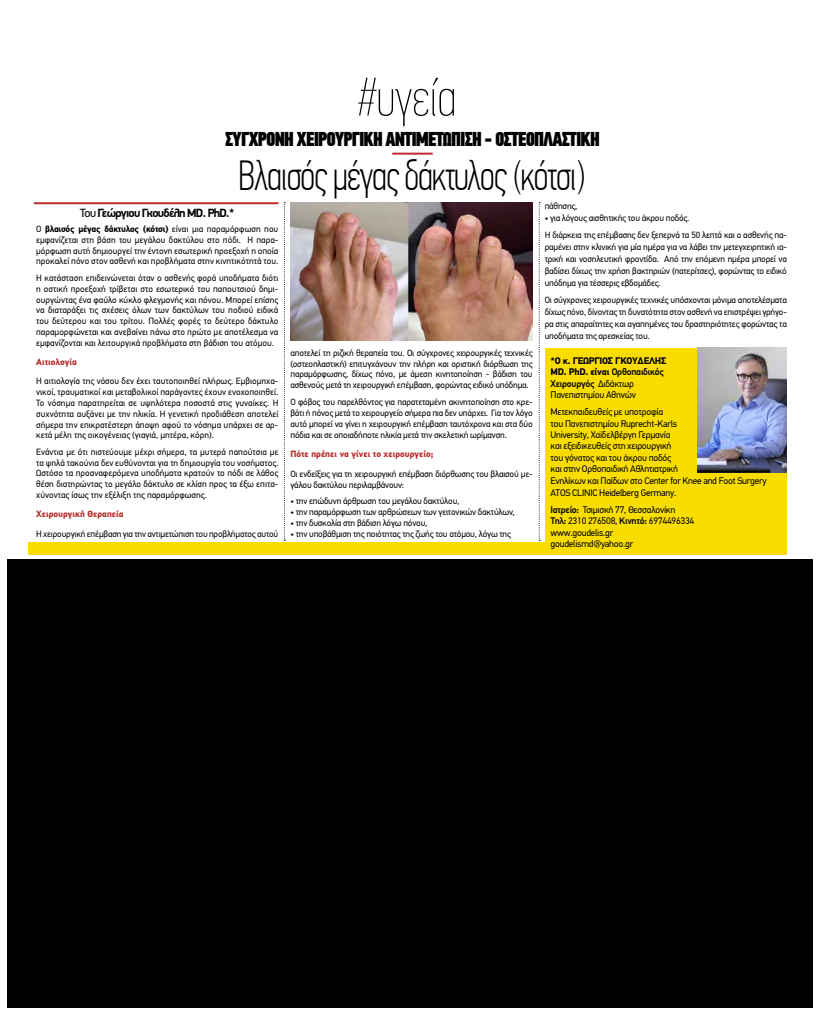
<style>
.page{position:relative;width:823px;height:1021px;background:#fff}
.page>*{position:absolute;margin:0;border:0;box-sizing:border-box;transform-origin:0 0}
.t1{font:54px "PF Din Text Comp Pro X Thin";color:#000}
.t2{font:100 42px "PF Din Text Comp Pro";letter-spacing:-.025em;color:#000}
.t3{font:20px "PF Din Text Comp Pro X Black";letter-spacing:-.05em;color:#000}
.t4{font:700 12px "PF Din Display Pro";letter-spacing:-.06em;color:#000}
.t5{font:9.5px/11.5px "PF Din Text Pro";letter-spacing:-.025em;color:#000}
.t6{font:700 9.5px/11.4px "PF Din Text Pro";letter-spacing:-.025em;color:#000}
.t7{font:9px/10.8px "PF Din Text Pro";letter-spacing:-.02em;color:#000;text-align:justify}
.t8{font:700 9px "PF Din Text Pro";color:#b52724}
.s1{font-weight:400}
.s2{font-weight:700}
.s3{font-weight:500}
</style>
<div class="page">
<svg style="left:284px;top:202px;width:1px;height:338px"></svg>
<svg style="left:538px;top:202px;width:2px;height:338px"></svg>
<div style="left:544px;top:348px;width:242px;height:206px;background:#f9dd00"></div>
<img style="left:697px;top:348px;width:89px;height:124px">
<hr style="left:34px;top:202px;width:244px;height:2px;background:#bf2c2f">
<hr style="left:392px;top:153px;width:40px;height:2px;background:#bf2c2f">
<div style="left:28px;top:542px;width:516px;height:12px;background:#f9dd00"></div>
<div style="left:8px;top:559px;width:804px;height:448px;background:#000"></div>
<img style="left:290px;top:202px;width:242px;height:138px">
<h1 class="t1" style="left:358px;top:66px;width:100px">#υγεία</h1>
<h3 class="t3" style="left:225px;top:127px;width:374px">ΣΎΓΧΡΟΝΗ ΧΕΙΡΟΥΡΓΙΚΉ ΑΝΤΙΜΕΤΏΠΙΣΗ - ΟΣΤΕΟΠΛΑΣΤΙΚΉ</h3>
<h2 class="t2" style="left:238px;top:152px;width:348px">Βλαισός μέγας δάκτυλος (κότσι)</h2>
<h3 class="t4" style="left:80px;top:205px;width:156px"><span class="s1">Του</span> Γεώργιου Γκουδέλη MD. PhD.*</h3>
<p class="t7" style="left:36px;top:223px;width:243px">Ο <span class="s2">βλαισός μέγας δάκτυλος (κότσι)</span> είναι μια παραμόρφωση που εμφανίζεται στη βάση του μεγάλου δακτύλου στο πόδι. Η παρα&shy;μόρφωση αυτή δημιουργεί την έντονη εσωτερική προεξοχή η οποία προκαλεί πόνο στον ασθενή και προβλήματα στην κινητικότητά του.</p>
<p class="t7" style="left:36px;top:272px;width:243px">Η κατάσταση επιδεινώνεται όταν ο ασθενής φορά υποδήματα διότι η οστική προεξοχή τρίβεται στο εσωτερικό του παπουτσιού δημι&shy;ουργώντας ένα φαύλο κύκλο φλεγμονής και πόνου. Μπορεί επίσης να διαταράξει τις σχέσεις όλων των δακτύλων του ποδιού ειδικά του δεύτερου και του τρίτου. Πολλές φορές το δεύτερο δάκτυλο παραμορφώνεται και ανεβαίνει πάνω στο πρώτο με αποτέλεσμα να εμφανίζονται και λειτουργικά προβλήματα στη βάδιση του ατόμου.</p>
<p class="t8" style="left:36px;top:356px;width:42px">Αιτιολογία</p>
<p class="t7" style="left:36px;top:376px;width:243px">Η αιτιολογία της νόσου δεν έχει ταυτοποιηθεί πλήρως. Εμβιομηχα&shy;νικοί, τραυματικοί και μεταβολικοί παράγοντες έχουν ενοχοποιηθεί.<br>Το νόσημα παρατηρείται σε υψηλότερα ποσοστά στις γυναίκες. Η συχνότητα αυξάνει με την ηλικία. Η γενετική προδιάθεση αποτελεί σήμερα την επικρατέστερη άποψη αφού το νόσημα υπάρχει σε αρ&shy;κετά μέλη της οικογένειας (γιαγιά, μητέρα, κόρη).</p>
<p class="t7" style="left:36px;top:446px;width:243px">Ενάντια με ότι πιστεύουμε μέχρι σήμερα, τα μυτερά παπούτσια με τα ψηλά τακούνια δεν ευθύνονται για τη δημιουργία του νοσήματος.<br>Ωστόσο τα προαναφερόμενα υποδήματα κρατούν το πόδι σε λάθος θέση διατηρώντας το μεγάλο δάκτυλο σε κλίση προς τα έξω επιτα&shy;χύνοντας ίσως την εξέλιξη της παραμόρφωσης.</p>
<p class="t8" style="left:36px;top:509px;width:89px">Χειρουργική Θεραπεία</p>
<p class="t7" style="left:36px;top:528px;width:243px">Η χειρουργική επέμβαση για την αντιμετώπιση του προβλήματος αυτού</p>
<p class="t7" style="left:290px;top:347px;width:243px">αποτελεί τη ριζική θεραπεία του. Οι σύγχρονες χειρουργικές τεχνικές (οστεοπλαστική) επιτυγχάνουν την πλήρη και οριστική διόρθωση της παραμόρφωσης, δίχως πόνο, με άμεση κινητοποίηση - βάδιση του ασθενούς μετά τη χειρουργική επέμβαση, φορώντας ειδικό υπόδημα.</p>
<p class="t7" style="left:290px;top:396px;width:243px">Ο φόβος του παρελθόντος για παρατεταμένη ακινητοποίηση στο κρε&shy;βάτι ή πόνος μετά το χειρουργείο σήμερα πια δεν υπάρχει. Για τον λόγο αυτό μπορεί να γίνει η χειρουργική επέμβαση ταυτόχρονα και στα δύο πόδια και σε οποιαδήποτε ηλικία μετά την σκελετική ωρίμανση.</p>
<p class="t8" style="left:290px;top:448px;width:144px">Πότε πρέπει να γίνει το χειρουργείο;</p>
<p class="t7" style="left:290px;top:468px;width:243px">Οι ενδείξεις για τη χειρουργική επέμβαση διόρθωσης του βλαισού με&shy;γάλου δακτύλου περιλαμβάνουν:</p>
<p class="t7" style="left:290px;top:496px;width:170px">• την επώδυνη άρθρωση του μεγάλου δακτύλου,</p>
<p class="t7" style="left:290px;top:507px;width:226px">• την παραμόρφωση των αρθρώσεων των γειτονικών δακτύλων,</p>
<p class="t7" style="left:290px;top:518px;width:138px">• την δυσκολία στη βάδιση λόγω πόνου,</p>
<p class="t7" style="left:290px;top:528px;width:222px">• την υποβάθμιση της ποιότητας της ζωής του ατόμου, λόγω της</p>
<p class="t7" style="left:544px;top:201px;width:34px">πάθησης,</p>
<p class="t7" style="left:544px;top:209px;width:243px;line-height:17.5px">• για λόγους αισθητικής του άκρου ποδός.<br>Η διάρκεια της επέμβασης δεν ξεπερνά τα 50 λεπτά και ο ασθενής πα-</p>
<p class="t7" style="left:544px;top:241px;width:243px;line-height:11.9px">ραμένει στην κλινική για μία ημέρα για να λάβει την μετεγχειρητική ια&shy;τρική και νοσηλευτική φροντίδα. Από την επόμενη ημέρα μπορεί να βαδίσει δίχως την χρήση βακτηριών (πατερίτσες), φορώντας το ειδικό υπόδημα για τέσσερις εβδομάδες.</p>
<p class="t7" style="left:544px;top:294px;width:243px;line-height:11.9px">Οι σύγχρονες χειρουργικές τεχνικές υπόσχονται μόνιμα αποτελέσματα δίχως πόνο, δίνοντας τη δυνατότητα στον ασθενή να επιστρέψει γρήγο&shy;ρα στις απαραίτητες και αγαπημένες του δραστηριότητες φορώντας τα υποδήματα της αρεσκείας του.</p>
<p class="t6" style="left:550px;top:355px;width:117px">*O κ. ΓΕΩΡΓΙΟΣ ΓΚΟΥΔΕΛΗΣ<br>MD. PhD. είναι <span class="s3">Ορθοπαιδικός<br>Χειρουργός</span> <span class="s1">Διδάκτωρ<br>Πανεπιστημίου Αθηνών</span></p>
<p class="t5" style="left:550px;top:406px;width:217px">Μετεκπαιδευθείς με υποτροφία<br>του Πανεπιστημίου Ruprecht-Karls<br>University, Χαϊδελβέργη Γερμανία<br>και εξειδικευθείς στη χειρουργική<br>του γόνατος και του άκρου ποδός<br>και στην Ορθοπαιδική Αθλητιατρική<br>Ενηλίκων και Παίδων στο Center for Knee and Foot Surgery ATOS CLINIC Heidelberg Germany.</p>
<p class="t5" style="left:550px;top:504px;width:145px"><span class="s3">Ιατρείο:</span> Τσιμισκή 77, Θεσσαλονίκη<br><span class="s3">Τηλ:</span> 2310 276508, <span class="s3">Κινητό:</span> 6974496334 www.goudelis.gr goudelismd@yahoo.gr</p>
</div>
